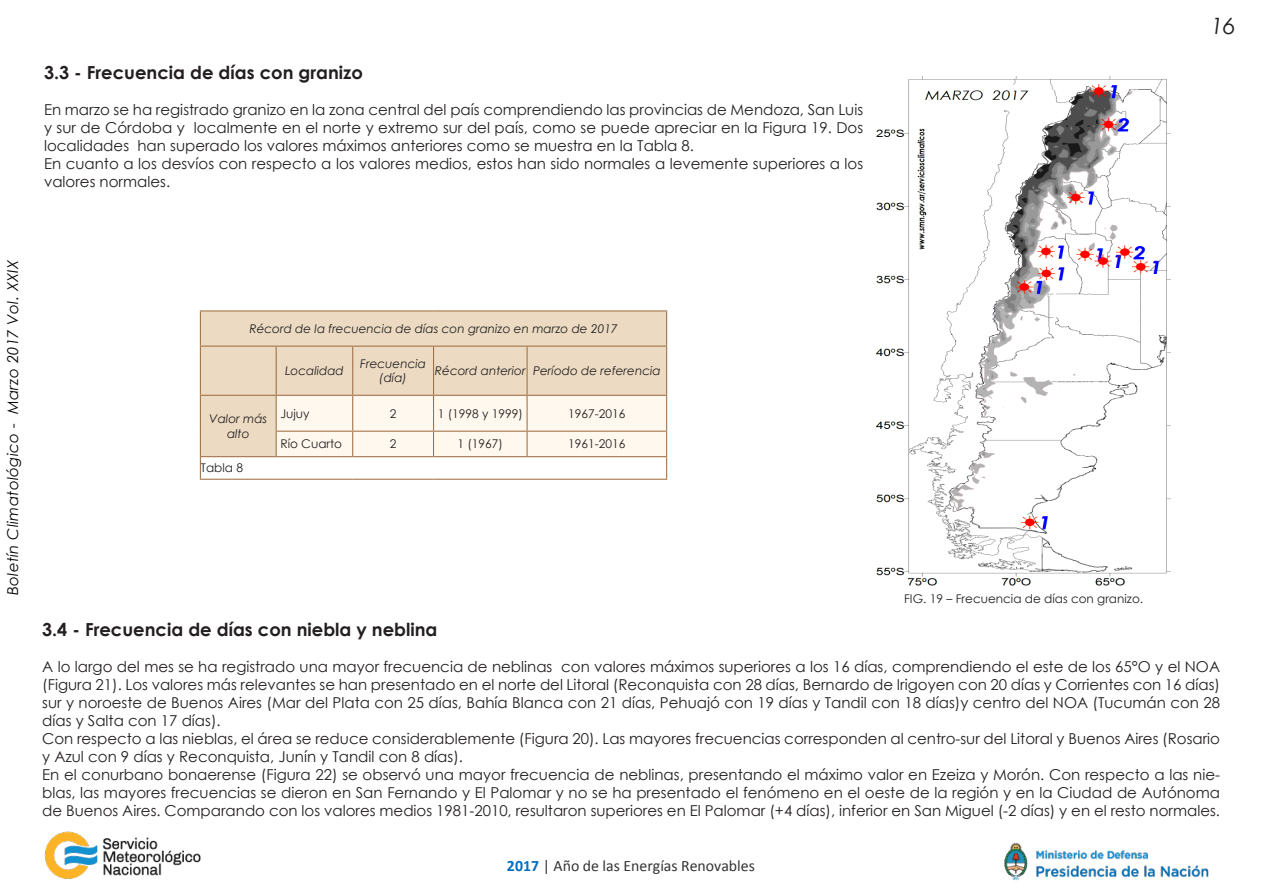
<style>
.page{position:relative;width:1263px;height:893px;background:#fff}
.page>*{position:absolute;margin:0;border:0;box-sizing:border-box;transform-origin:0 0}
.t1{font:italic 22.5px "Century Gothic";color:#231f20}
.t2{font:700 18px "Century Gothic";color:#231f20}
.t3{font:15.9px "Calibri";color:#333}
.t4{font:15px/18px "Century Gothic";color:#231f20;text-align:justify}
.t5{font:italic 15px "Century Gothic";letter-spacing:.02em;color:#040503}
.t6{font:italic 12px/14.4px "Century Gothic";color:#231f20;text-align:center}
.t7{font:12px "Century Gothic";color:#231f20}
.s1{font-weight:700;color:#0070c0}
</style>
<div class="page">
<img style="left:44px;top:831px;width:157px;height:48px">
<img style="left:1004px;top:842px;width:205px;height:39px">
<img style="left:877px;top:77px;width:293px;height:509px">
<hr style="left:200px;top:310px;width:76px;height:1px;background:#9f6f43">
<hr style="left:276px;top:310px;width:77px;height:1px;background:#9f6f43">
<hr style="left:353px;top:310px;width:80px;height:1px;background:#9f6f43">
<hr style="left:433px;top:310px;width:94px;height:1px;background:#9f6f43">
<hr style="left:527px;top:310px;width:140px;height:1px;background:#9f6f43">
<hr style="left:200px;top:479px;width:76px;height:1px;background:#9f6f43">
<hr style="left:276px;top:479px;width:77px;height:1px;background:#9f6f43">
<hr style="left:353px;top:479px;width:80px;height:1px;background:#9f6f43">
<hr style="left:433px;top:479px;width:94px;height:1px;background:#9f6f43">
<hr style="left:527px;top:479px;width:140px;height:1px;background:#9f6f43">
<svg style="left:200px;top:311px;width:467px;height:168px;background:#f0e3d1"></svg>
<hr style="left:200px;top:456px;width:76px;height:1px;background:#9f6f43">
<p class="t2" style="left:44px;top:59px;width:320px">3.3 - Frecuencia de días con granizo</p>
<p class="t4" style="left:44px;top:101px;width:821px">En marzo se ha registrado granizo en la zona central del país comprendiendo las provincias de Mendoza, San Luis y sur de Córdoba y localmente en el norte y extremo sur del país, como se puede apreciar en la Figura 19. Dos localidades han superado los valores máximos anteriores como se muestra en la Tabla 8.</p>
<p class="t4" style="left:44px;top:155px;width:821px">En cuanto a los desvíos con respecto a los valores medios, estos han sido normales a levemente superiores a los valores normales.</p>
<h1 class="t1" style="left:1211px;top:10px;width:26px">16</h1>
<p class="t5" style="left:2px;top:595px;width:337px;rotate:-90deg">Boletín Climatológico - Marzo 2017 Vol. XXIX</p>
<p class="t6" style="left:249px;top:321px;width:370px">Récord de la frecuencia de días con granizo en marzo de 2017</p>
<p class="t6" style="left:285px;top:363px;width:60px">Localidad</p>
<p class="t6" style="left:360px;top:356px;width:67px">Frecuencia (día)</p>
<p class="t6" style="left:435px;top:363px;width:92px">Récord anterior</p>
<p class="t6" style="left:533px;top:363px;width:129px">Período de referencia</p>
<p class="t6" style="left:209px;top:412px;width:59px">Valor más alto</p>
<p class="t7" style="left:280px;top:405px;width:31px">Jujuy</p>
<p class="t7" style="left:390px;top:405px;width:8px">2</p>
<p class="t7" style="left:438px;top:405px;width:87px">1 (1998 y 1999)</p>
<p class="t7" style="left:568px;top:405px;width:59px">1967-2016</p>
<p class="t7" style="left:280px;top:436px;width:63px">Río Cuarto</p>
<p class="t7" style="left:390px;top:436px;width:8px">2</p>
<p class="t7" style="left:458px;top:436px;width:47px">1 (1967)</p>
<p class="t7" style="left:568px;top:436px;width:59px">1961-2016</p>
<p class="t7" style="left:201px;top:459px;width:44px">Tabla 8</p>
<p class="t7" style="left:904px;top:590px;width:240px">FIG. 19 – Frecuencia de días con granizo.</p>
<p class="t2" style="left:42px;top:616px;width:397px">3.4 - Frecuencia de días con niebla y neblina</p>
<p class="t4" style="left:42px;top:657px;width:1179px">A lo largo del mes se ha registrado una mayor frecuencia de neblinas con valores máximos superiores a los 16 días, comprendiendo el este de los 65°O y el NOA (Figura 21). Los valores más relevantes se han presentado en el norte del Litoral (Reconquista con 28 días, Bernardo de Irigoyen con 20 días y Corrientes con 16 días) sur y noroeste de Buenos Aires (Mar del Plata con 25 días, Bahía Blanca con 21 días, Pehuajó con 19 días y Tandil con 18 días)y centro del NOA (Tucumán con 28 días y Salta con 17 días).</p>
<p class="t4" style="left:42px;top:729px;width:1179px">Con respecto a las nieblas, el área se reduce considerablemente (Figura 20). Las mayores frecuencias corresponden al centro-sur del Litoral y Buenos Aires (Rosario y Azul con 9 días y Reconquista, Junín y Tandil con 8 días).</p>
<p class="t4" style="left:42px;top:765px;width:1179px">En el conurbano bonaerense (Figura 22) se observó una mayor frecuencia de neblinas, presentando el máximo valor en Ezeiza y Morón. Con respecto a las nie&shy;blas, las mayores frecuencias se dieron en San Fernando y El Palomar y no se ha presentado el fenómeno en el oeste de la región y en la Ciudad de Autónoma de Buenos Aires. Comparando con los valores medios 1981-2010, resultaron superiores en El Palomar (+4 días), inferior en San Miguel (-2 días) y en el resto normales.</p>
<p class="t3" style="left:550px;top:851px;width:249px"><span class="s1">2017</span> | Año de las Energías Renovabl s</p>
<p class="t3" style="left:507px;top:855px;width:249px"><span class="s1">2017</span> | Año de las Energías Renovables</p>
</div>
